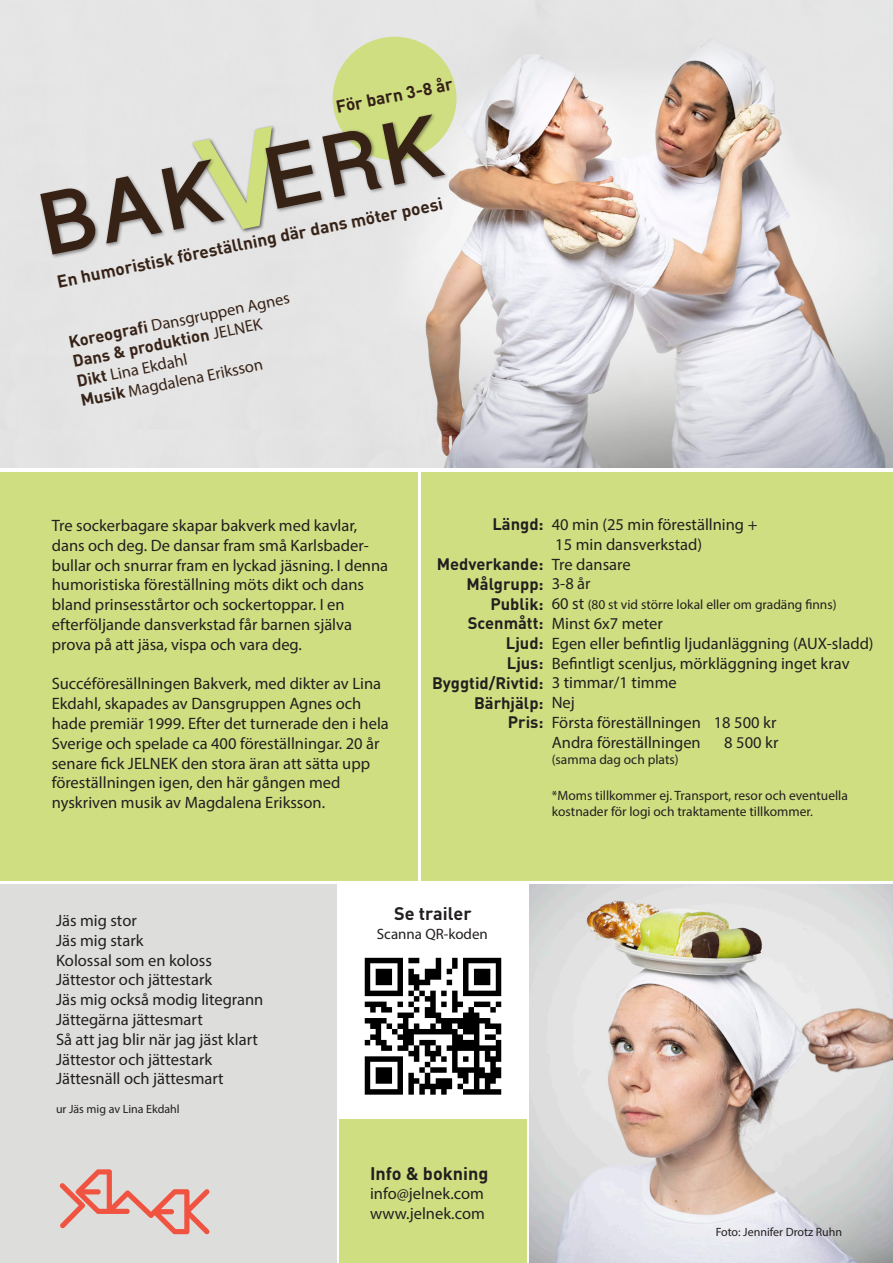
<style>
.page{position:relative;width:893px;height:1263px;background:#fff}
.page>*{position:absolute;margin:0;border:0;box-sizing:border-box;transform-origin:0 0}
.t1{font:700 18px "DIN Pro";color:#231f20}
.t2{font:700 17.25px "DIN Pro";color:#372317}
.t3{font:700 17.25px "DIN Pro";color:#342017}
.t4{font:16.5px/19.8px "Myriad Pro";color:#231f20}
.t5{font:700 16.5px "DIN Pro";color:#231f20}
.t6{font:16.5px "Myriad Pro";color:#372317}
.t7{font:700 16.5px "DIN Pro";color:#372317}
.t8{font:15px "Myriad Pro";color:#231f20}
.t9{font:13.5px/16.2px "Myriad Pro";color:#231f20}
.t10{font:12px "Myriad Pro";color:#231f20}
.s1{font-family:"DIN Pro";font-weight:700}
.s2{font-family:"Myriad Pro";font-weight:400}
.s3{font-size:16.5px}
</style>
<div class="page">
<div style="left:339px;top:1119px;width:188px;height:144px;background:#cfde81"></div>
<div style="left:422px;top:472px;width:471px;height:409px;background:#cfde81"></div>
<div style="left:1px;top:472px;width:417px;height:409px;background:#cfde81"></div>
<img style="left:87px;top:0;width:806px;height:468px">
<div style="left:333px;top:37px;width:123px;height:123px;background:#cfde81;border-radius:50%"></div>
<div style="left:38px;top:112px;width:411px;height:147px;background:#231f20;opacity:.51"></div>
<img style="left:530px;top:884px;width:363px;height:379px">
<div style="left:0;top:884px;width:336px;height:379px;background:#dddddb"></div>
<svg style="left:60px;top:1169px;width:149px;height:65px"></svg>
<img style="left:364px;top:957px;width:138px;height:138px">
<svg style="left:40px;top:114px;width:405px;height:141px;background:#cbccc6"></svg>
<p class="t3" style="left:333px;top:93px;width:120px;rotate:-11deg">För barn 3-8 år</p>
<p class="t2" style="left:54px;top:266px;width:395px;rotate:-11deg">En humoristisk föreställning där dans möter poesi</p>
<p class="t6" style="left:67px;top:331px;width:226px;rotate:-11deg"><span class="s1">Koreografi</span> Dansgruppen Agnes</p>
<p class="t7" style="left:70px;top:347px;width:194px;rotate:-11deg">Dans &amp; produktion <span class="s2">JELNEK</span></p>
<p class="t6" style="left:75px;top:371px;width:114px;rotate:-11deg"><span class="s1">Dikt</span> Lina Ekdahl</p>
<p class="t6" style="left:79px;top:390px;width:187px;rotate:-11deg"><span class="s1">Musik</span> Magdalena Eriksson</p>
<p class="t4" style="left:52px;top:515px;width:338px">Tre sockerbagare skapar bakverk med kavlar, dans och deg. De dansar fram små Karlsbader&shy;bullar och snurrar fram en lyckad jäsning. I denna humoristiska föreställning möts dikt och dans bland prinsesstårtor och sockertoppar. I en</p>
<p class="t4" style="left:52px;top:614px;width:302px">efterföljande dansverkstad får barnen själva</p>
<p class="t4" style="left:52px;top:634px;width:252px">prova på att jäsa, vispa och vara deg.</p>
<p class="t4" style="left:52px;top:674px;width:339px">Succéföresällningen Bakverk, med dikter av Lina Ekdahl, skapades av Dansgruppen Agnes och hade premiär 1999. Efter det turnerade den i hela Sverige och spelade ca 400 föreställningar. 20 år senare fick JELNEK den stora äran att sätta upp föreställningen igen, den här gången med</p>
<p class="t4" style="left:52px;top:792px;width:275px">nyskriven musik av Magdalena Eriksson.</p>
<p class="t5" style="left:492px;top:511px;width:53px">Längd:</p>
<p class="t5" style="left:437px;top:550px;width:108px">Medverkande:</p>
<p class="t5" style="left:467px;top:570px;width:79px">Målgrupp:</p>
<p class="t5" style="left:490px;top:590px;width:55px">Publik:</p>
<p class="t5" style="left:468px;top:610px;width:77px">Scenmått:</p>
<p class="t5" style="left:506px;top:629px;width:39px">Ljud:</p>
<p class="t5" style="left:507px;top:649px;width:38px">Ljus:</p>
<p class="t5" style="left:432px;top:669px;width:113px">Byggtid/Rivtid:</p>
<p class="t5" style="left:474px;top:689px;width:71px">Bärhjälp:</p>
<p class="t5" style="left:508px;top:709px;width:37px">Pris:</p>
<p class="t4" style="left:552px;top:514px;width:207px">40 min (25 min föreställning +</p>
<p class="t4" style="left:555px;top:534px;width:148px">15 min dansverkstad)</p>
<p class="t4" style="left:552px;top:554px;width:80px">Tre dansare</p>
<p class="t4" style="left:552px;top:574px;width:40px">3-8 år</p>
<p class="t9" style="left:552px;top:596px;width:286px"><span class="s3">60 st</span> (80 st vid större lokal eller om gradäng finns)</p>
<p class="t4" style="left:552px;top:613px;width:113px">Minst 6x7 meter</p>
<p class="t4" style="left:552px;top:633px;width:323px">Egen eller befintlig ljudanläggning (AUX-sladd)</p>
<p class="t4" style="left:552px;top:653px;width:299px">Befintligt scenljus, mörkläggning inget krav</p>
<p class="t4" style="left:552px;top:673px;width:126px">3 timmar/1 timme</p>
<p class="t4" style="left:552px;top:692px;width:25px">Nej</p>
<p class="t4" style="left:552px;top:712px;width:226px">Första föreställningen 18 500 kr</p>
<p class="t4" style="left:552px;top:732px;width:150px">Andra föreställningen</p>
<p class="t4" style="left:724px;top:732px;width:56px">8 500 kr</p>
<p class="t9" style="left:552px;top:751px;width:128px">(samma dag och plats)</p>
<p class="t9" style="left:552px;top:787px;width:298px">*Moms tillkommer ej. Transport, resor och eventuella kostnader för logi och traktamente tillkommer.</p>
<p class="t4" style="left:56px;top:910px;width:82px">Jäs mig stor</p>
<p class="t4" style="left:56px;top:930px;width:89px">Jäs mig stark</p>
<p class="t4" style="left:56px;top:950px;width:157px">Kolossal som en koloss</p>
<p class="t4" style="left:56px;top:970px;width:158px">Jättestor och jättestark</p>
<p class="t4" style="left:56px;top:989px;width:209px">Jäs mig också modig litegrann</p>
<p class="t4" style="left:56px;top:1009px;width:148px">Jättegärna jättesmart</p>
<p class="t4" style="left:56px;top:1029px;width:203px">Så att jag blir när jag jäst klart</p>
<p class="t4" style="left:56px;top:1049px;width:158px">Jättestor och jättestark</p>
<p class="t4" style="left:56px;top:1069px;width:169px">Jättesnäll och jättesmart</p>
<p class="t10" style="left:56px;top:1102px;width:125px">ur Jäs mig av Lina Ekdahl</p>
<p class="t1" style="left:394px;top:898px;width:79px">Se trailer</p>
<p class="t8" style="left:377px;top:925px;width:113px">Scanna QR-koden</p>
<p class="t1" style="left:370px;top:1158px;width:120px">Info &amp; bokning</p>
<p class="t4" style="left:370px;top:1184px;width:115px">info@jelnek.com</p>
<p class="t4" style="left:370px;top:1203px;width:116px">www.jelnek.com</p>
<p class="t10" style="left:716px;top:1224px;width:128px">Foto: Jennifer Drotz Ruhn</p>
</div>
